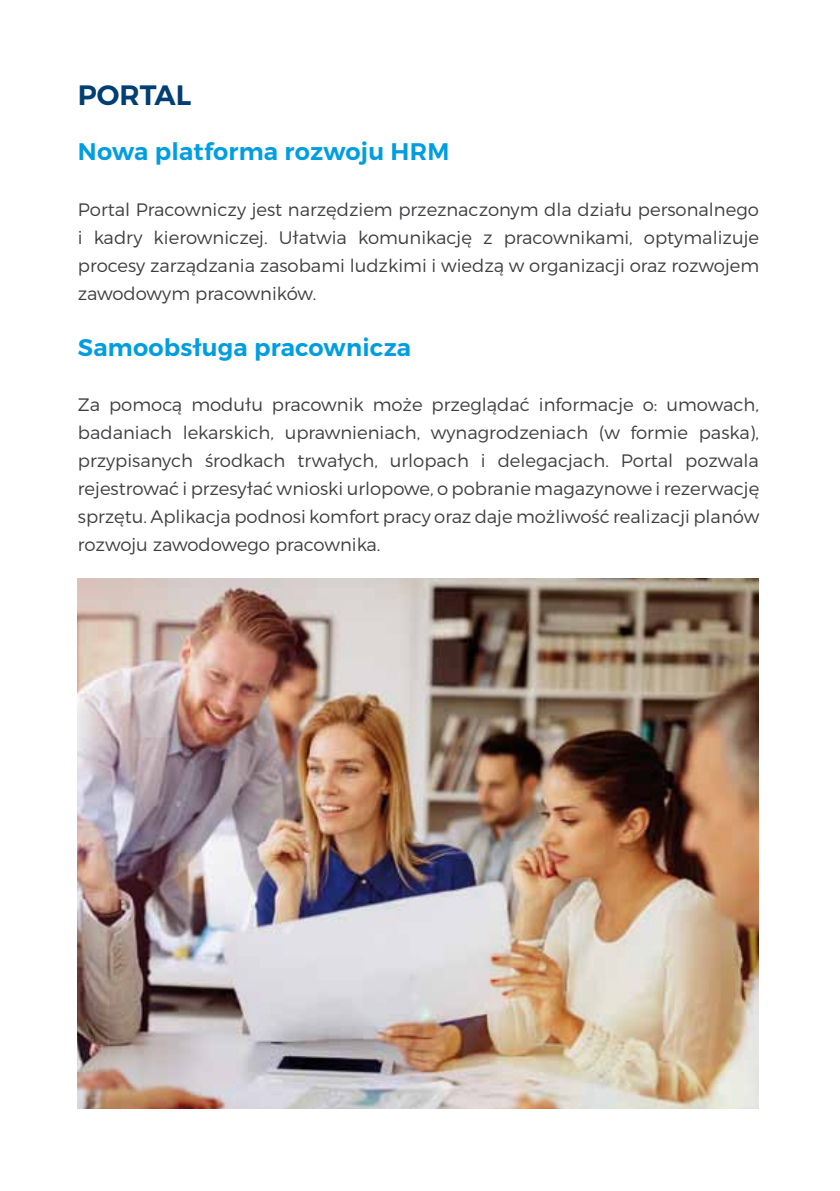
<style>
.page{position:relative;width:840px;height:1191px;background:#fff}
.page>*{position:absolute;margin:0;border:0;box-sizing:border-box;transform-origin:0 0}
.t1{font:600 28px "Montserrat";color:#003f73}
.t2{font:600 24px "Montserrat";letter-spacing:.01em;color:#009ee0}
.t3{font:300 18px/27.8px "Montserrat";color:#3e3d40;text-align:justify}
</style>
<div class="page">
<img style="left:78px;top:578px;width:680px;height:530px">
<h1 class="t1" style="left:78px;top:77px;width:115px">PORTAL</h1>
<h2 class="t2" style="left:78px;top:137px;width:373px">Nowa platforma rozwoju HRM</h2>
<p class="t3" style="left:78px;top:196px;width:682px">Portal Pracowniczy jest narzędziem przeznaczonym dla działu personalnego i kadry kierowniczej. Ułatwia komunikację z pracownikami, optymalizuje procesy zarządzania zasobami ludzkimi i wiedzą w organizacji oraz rozwojem zawodowym pracowników.</p>
<h2 class="t2" style="left:78px;top:332px;width:335px">Samoobsługa pracownicza</h2>
<p class="t3" style="left:78px;top:391px;width:682px">Za pomocą modułu pracownik może przeglądać informacje o: umowach, badaniach lekarskich, uprawnieniach, wynagrodzeniach (w formie paska), przypisanych środkach trwałych, urlopach i delegacjach. Portal pozwala rejestrować i przesyłać wnioski urlopowe, o pobranie magazynowe i rezerwację sprzętu. Aplikacja podnosi komfort pracy oraz daje możliwość realizacji planów rozwoju zawodowego pracownika.</p>
</div>
